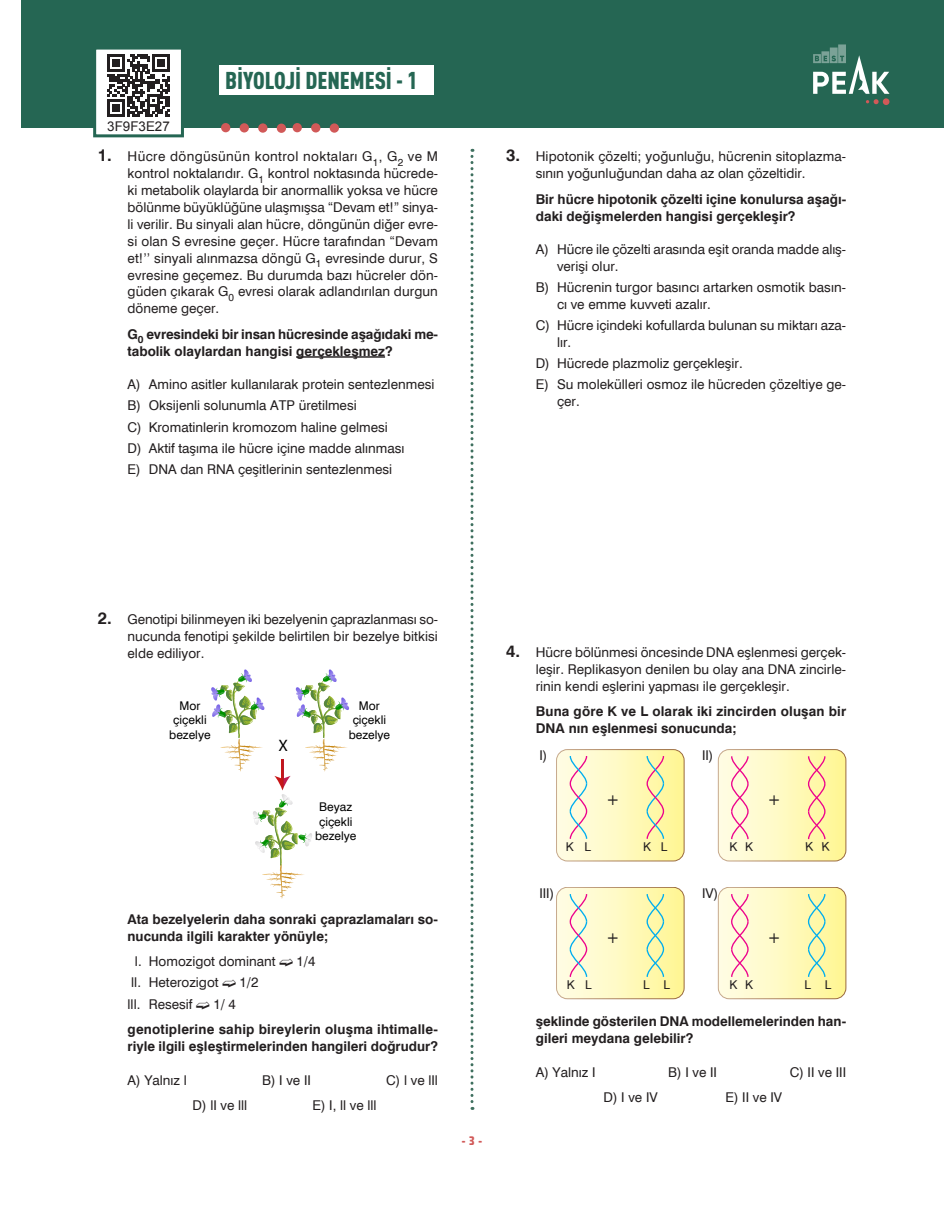
<style>
.page{position:relative;width:944px;height:1212px;background:#fff}
.page>*{position:absolute;margin:0;border:0;box-sizing:border-box;transform-origin:0 0}
.t1{font:900 24px "DIN Cond";color:#256653}
.t2{font:16.65px "Swis 721 BT Roman";color:#000}
.t3{font:16.2px "Swiss 721 BT";color:#231f20}
.t4{font:13.5px/16.8px "Swiss 721 BT";color:#231f20}
.t5{font:700 13.5px/16.8px "Swiss 721 BT";color:#231f20}
.t6{font:13.35px "Arial";color:#231f20}
.t7{font:12.15px "Swiss 721 BT";color:#231f20}
.t8{font:12px/14.4px "Swiss 721 BT";color:#000;text-align:center}
.t9{font:700 condensed 12px "Fishmonger K";color:#d15958}
.s1{font-weight:700;font-size:16.5px}
</style>
<div class="page">
<div style="left:21px;top:0;width:923px;height:128px;background:#256653"></div>
<svg style="left:813px;top:44px;width:76px;height:60px"></svg>
<div style="left:293px;top:123px;width:9px;height:9px;background:#d15958;border-radius:50%"></div>
<div style="left:311px;top:123px;width:9px;height:10px;background:#d15958;border-radius:50%"></div>
<div style="left:330px;top:123px;width:9px;height:10px;background:#d15958;border-radius:50%"></div>
<div style="left:221px;top:123px;width:9px;height:9px;background:#d15958;border-radius:50%"></div>
<div style="left:240px;top:123px;width:9px;height:10px;background:#d15958;border-radius:50%"></div>
<div style="left:258px;top:123px;width:9px;height:10px;background:#d15958;border-radius:50%"></div>
<div style="left:277px;top:124px;width:9px;height:9px;background:#d15958;border-radius:50%"></div>
<svg style="left:470px;top:149px;width:3px;height:961px"></svg>
<div style="left:220px;top:65px;width:214px;height:30px;background:#fff"></div>
<svg style="left:556px;top:749px;width:128px;height:112px;background:#f8f1bd"></svg>
<svg style="left:556px;top:887px;width:128px;height:112px;background:#f5f2be"></svg>
<svg style="left:718px;top:887px;width:128px;height:112px;background:#f8f0bd"></svg>
<hr style="left:296px;top:356px;width:89px;height:2px;background:#231f20">
<svg style="left:211px;top:669px;width:139px;height:215px"></svg>
<div style="left:93px;top:47px;width:91px;height:90px;background:#fff;border:3px solid #256653"></div>
<svg style="left:107px;top:54px;width:63px;height:63px"></svg>
<svg style="left:718px;top:749px;width:128px;height:112px;background:#fcedbb"></svg>
<p class="t6" style="left:107px;top:117px;width:64px">3F9F3E27</p>
<h1 class="t1" style="left:225px;top:65px;width:194px">BİYOLOJİ DENEMESİ - 1</h1>
<p class="t4" style="left:128px;top:148px;width:312px;text-align:justify;text-indent:-30px"><span class="s1">1.</span> Hücre döngüsünün kontrol noktaları G<sub>1</sub>, G<sub>2</sub> ve M kontrol noktalarıdır. G<sub>1</sub> kontrol noktasında hücrede&shy;ki metabolik olaylarda bir anormallik yoksa ve hücre bölünme büyüklüğüne ulaşmışsa “Devam et!” sinya&shy;li verilir. Bu sinyali alan hücre, döngünün diğer evre&shy;si olan S evresine geçer. Hücre tarafından “Devam et!’’ sinyali alınmazsa döngü G<sub>1</sub> evresinde durur, S evresine geçemez. Bu durumda bazı hücreler dön&shy;güden çıkarak G<sub>0</sub> evresi olarak adlandırılan durgun döneme geçer.</p>
<p class="t5" style="left:128px;top:325px;width:312px">G<sub>0</sub> evresindeki bir insan hücresinde aşağıdaki me&shy;tabolik olaylardan hangisi gerçekleşmez?</p>
<p class="t4" style="left:128px;top:374px;width:308px;line-height:21.1px">A) Amino asitler kullanılarak protein sentezlenmesi B) Oksijenli solunumla ATP üretilmesi<br>C) Kromatinlerin kromozom haline gelmesi<br>D) Aktif taşıma ile hücre içine madde alınması<br>E) DNA dan RNA çeşitlerinin sentezlenmesi</p>
<p class="t4" style="left:536px;top:148px;width:312px;text-indent:-30px"><span class="s1">3.</span> Hipotonik çözelti; yoğunluğu, hücrenin sitoplazma&shy;sının yoğunluğundan daha az olan çözeltidir.</p>
<p class="t5" style="left:536px;top:190px;width:312px">Bir hücre hipotonik çözelti içine konulursa aşağı&shy;daki değişmelerden hangisi gerçekleşir?</p>
<p class="t4" style="left:557px;top:241px;width:291px;text-indent:-21px">A) Hücre ile çözelti arasında eşit oranda madde alış&shy;verişi olur.</p>
<p class="t4" style="left:557px;top:279px;width:291px;text-indent:-21px">B) Hücrenin turgor basıncı artarken osmotik basın&shy;cı ve emme kuvveti azalır.</p>
<p class="t4" style="left:557px;top:317px;width:291px;text-indent:-21px">C) Hücre içindeki kofullarda bulunan su miktarı aza&shy;lır.</p>
<p class="t4" style="left:536px;top:353px;width:312px;line-height:21.1px">D) Hücrede plazmoliz gerçekleşir.<br>E) Su molekülleri osmoz ile hücreden çözeltiye ge-</p>
<p class="t4" style="left:557px;top:393px;width:24px">çer.</p>
<p class="t4" style="left:128px;top:610px;width:312px;text-align:justify;text-indent:-30px"><span class="s1">2.</span> Genotipi bilinmeyen iki bezelyenin çaprazlanması so&shy;nucunda fenotipi şekilde belirtilen bir bezelye bitkisi elde ediliyor.</p>
<p class="t8" style="left:169px;top:698px;width:43px">Mor çiçekli bezelye</p>
<p class="t8" style="left:349px;top:698px;width:43px">Mor çiçekli bezelye</p>
<p class="t2" style="left:279px;top:735px;width:11px">X</p>
<p class="t8" style="left:315px;top:800px;width:43px">Beyaz çiçekli bezelye</p>
<p class="t5" style="left:128px;top:911px;width:312px">Ata bezelyelerin daha sonraki çaprazlamaları so&shy;nucunda ilgili karakter yönüyle;</p>
<p class="t4" style="left:135px;top:953px;width:142px">l. Homozigot dominant</p>
<p class="t4" style="left:297px;top:953px;width:20px">1/4</p>
<p class="t4" style="left:131px;top:974px;width:89px">ll. Heterozigot</p>
<p class="t4" style="left:240px;top:974px;width:20px">1/2</p>
<p class="t4" style="left:128px;top:995px;width:66px">lll. Resesif</p>
<p class="t4" style="left:213px;top:995px;width:24px">1/ 4</p>
<p class="t5" style="left:128px;top:1020px;width:312px">genotiplerine sahip bireylerin oluşma ihtimalle&shy;riyle ilgili eşleştirmelerinden hangileri doğrudur?</p>
<p class="t4" style="left:128px;top:1071px;width:61px">A) Yalnız l</p>
<p class="t4" style="left:262px;top:1071px;width:50px">B) I ve II</p>
<p class="t4" style="left:386px;top:1071px;width:53px">C) l ve lIl</p>
<p class="t4" style="left:193px;top:1096px;width:56px">D) lI ve lll</p>
<p class="t4" style="left:312px;top:1096px;width:66px">E) I, ll ve lll</p>
<p class="t9" style="left:462px;top:1133px;width:22px">- 3 -</p>
<p class="t4" style="left:536px;top:643px;width:312px;text-align:justify;text-indent:-30px"><span class="s1">4.</span> Hücre bölünmesi öncesinde DNA eşlenmesi gerçek&shy;leşir. Replikasyon denilen bu olay ana DNA zincirle&shy;rinin kendi eşlerini yapması ile gerçekleşir.</p>
<p class="t5" style="left:536px;top:703px;width:312px">Buna göre K ve L olarak iki zincirden oluşan bir<br>DNA nın eşlenmesi sonucunda;</p>
<p class="t4" style="left:539px;top:747px;width:10px">I)</p>
<p class="t4" style="left:702px;top:747px;width:13px">II)</p>
<p class="t3" style="left:606px;top:789px;width:15px">+</p>
<p class="t7" style="left:566px;top:839px;width:27px">K L</p>
<p class="t7" style="left:643px;top:839px;width:26px">K L</p>
<p class="t7" style="left:729px;top:839px;width:25px">K K</p>
<p class="t4" style="left:539px;top:885px;width:16px">III)</p>
<p class="t4" style="left:702px;top:885px;width:18px">IV)</p>
<p class="t3" style="left:606px;top:927px;width:15px">+</p>
<p class="t3" style="left:767px;top:790px;width:15px">+</p>
<p class="t3" style="left:767px;top:927px;width:15px">+</p>
<p class="t7" style="left:729px;top:977px;width:25px">K K</p>
<p class="t7" style="left:805px;top:977px;width:28px">L L</p>
<p class="t5" style="left:536px;top:1012px;width:312px">şeklinde gösterilen DNA modellemelerinden han&shy;gileri meydana gelebilir?</p>
<p class="t4" style="left:536px;top:1063px;width:61px">A) Yalnız I</p>
<p class="t4" style="left:668px;top:1063px;width:50px">B) I ve II</p>
<p class="t4" style="left:790px;top:1063px;width:58px">C) II ve III</p>
<p class="t4" style="left:603px;top:1088px;width:56px">D) I ve IV</p>
<p class="t4" style="left:725px;top:1088px;width:58px">E) II ve IV</p>
<p class="t7" style="left:567px;top:977px;width:26px">K L</p>
<p class="t7" style="left:643px;top:977px;width:28px">L L</p>
</div>
